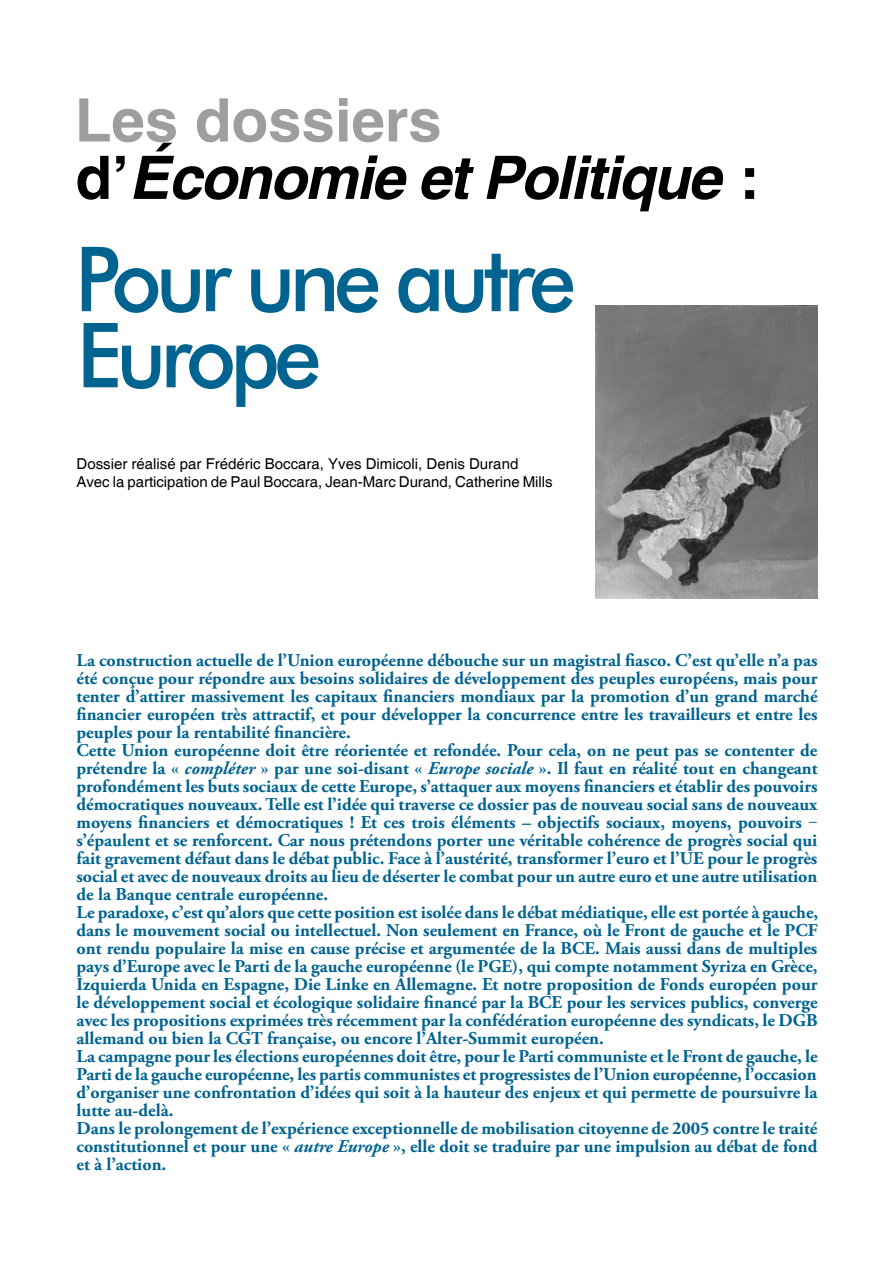
<style>
.page{position:relative;width:893px;height:1263px;background:#fff}
.page>*{position:absolute;margin:0;border:0;box-sizing:border-box;transform-origin:0 0}
.t1{font:500 90px "Futura BT";letter-spacing:-.07em;color:#006390;scale:.95 1}
.t2{font:italic 700 60px/57.4px "Helvetica";letter-spacing:-.03em;color:#000}
.t3{font:700 18px/18px "Adobe Garamond Pro";color:#006390}
.t4{font:15px/18px "Helvetica";letter-spacing:-.005em;color:#000}
.s1{font-style:normal;color:#9c9e9f}
.s2{font-style:normal}
.s3{font-style:italic}
.s4{font-weight:400}
</style>
<div class="page">
<img style="left:595px;top:306px;width:222px;height:293px">
<h2 class="t2" style="left:75px;top:95px;width:686px"><span class="s1">Les dossiers </span><span class="s2">d’</span>économie et Politique <span class="s2">:</span></h2>
<h1 class="t1" style="left:75px;top:224px;width:529px">Pour une autre</h1>
<h1 class="t1" style="left:77px;top:301px;width:259px">Europe</h1>
<p class="t4" style="left:77px;top:455px;width:477px">Dossier réalisé par Frédéric Boccara, Yves Dimicoli, Denis Durand<br>Avec la participation de Paul Boccara, Jean-Marc Durand, Catherine Mills</p>
<p class="t3" style="left:77px;top:652px;width:743px">La construction actuelle de l’Union européenne débouche sur un magistral fiasco. C’est qu’elle n’a pas été conçue pour répondre aux besoins solidaires de développement des peuples européens, mais pour tenter d’attirer massivement les capitaux financiers mondiaux par la promotion d’un grand marché financier européen très attractif, et pour développer la concurrence entre les travailleurs et entre les peuples pour la rentabilité financière.<br>Cette Union européenne doit être réorientée et refondée. Pour cela, on ne peut pas se contenter de prétendre la « <span class="s3">compléter</span> » par une soi-disant « <span class="s3">Europe sociale</span> ». Il faut en réalité tout en changeant profondément les buts sociaux de cette Europe, s’attaquer aux moyens financiers et établir des pouvoirs démocratiques nouveaux. Telle est l’idée qui traverse ce dossier pas de nouveau social sans de nouveaux moyens financiers et démocratiques ! Et ces trois éléments – objectifs sociaux, moyens, pouvoirs <span class="s4">‒ </span>s’épaulent et se renforcent. Car nous prétendons porter une véritable cohérence de progrès social qui fait gravement défaut dans le débat public. Face à l’austérité, transformer l’euro et l’UE pour le progrès social et avec de nouveaux droits au lieu de déserter le combat pour un autre euro et une autre utilisation de la Banque centrale européenne.<br>Le paradoxe, c’est qu’alors que cette position est isolée dans le débat médiatique, elle est portée à gauche, dans le mouvement social ou intellectuel. Non seulement en France, où le Front de gauche et le PCF ont rendu populaire la mise en cause précise et argumentée de la BCE. Mais aussi dans de multiples pays d’Europe avec le Parti de la gauche européenne (le PGE), qui compte notamment Syriza en Grèce, Izquierda Unida en Espagne, Die Linke en Allemagne. Et notre proposition de Fonds européen pour le développement social et écologique solidaire financé par la BCE pour les services publics, converge avec les propositions exprimées très récemment par la confédération européenne des syndicats, le DGB allemand ou bien la CGT française, ou encore l’Alter-Summit européen.<br>La campagne pour les élections européennes doit être, pour le Parti communiste et le Front de gauche, le Parti de la gauche européenne, les partis communistes et progressistes de l’Union européenne, l’occasion d’organiser une confrontation d’idées qui soit à la hauteur des enjeux et qui permette de poursuivre la lutte au-delà.<br>Dans le prolongement de l’expérience exceptionnelle de mobilisation citoyenne de 2005 contre le traité constitutionnel et pour une « <span class="s3">autre Europe</span> », elle doit se traduire par une impulsion au débat de fond et à l’action.</p>
</div>
